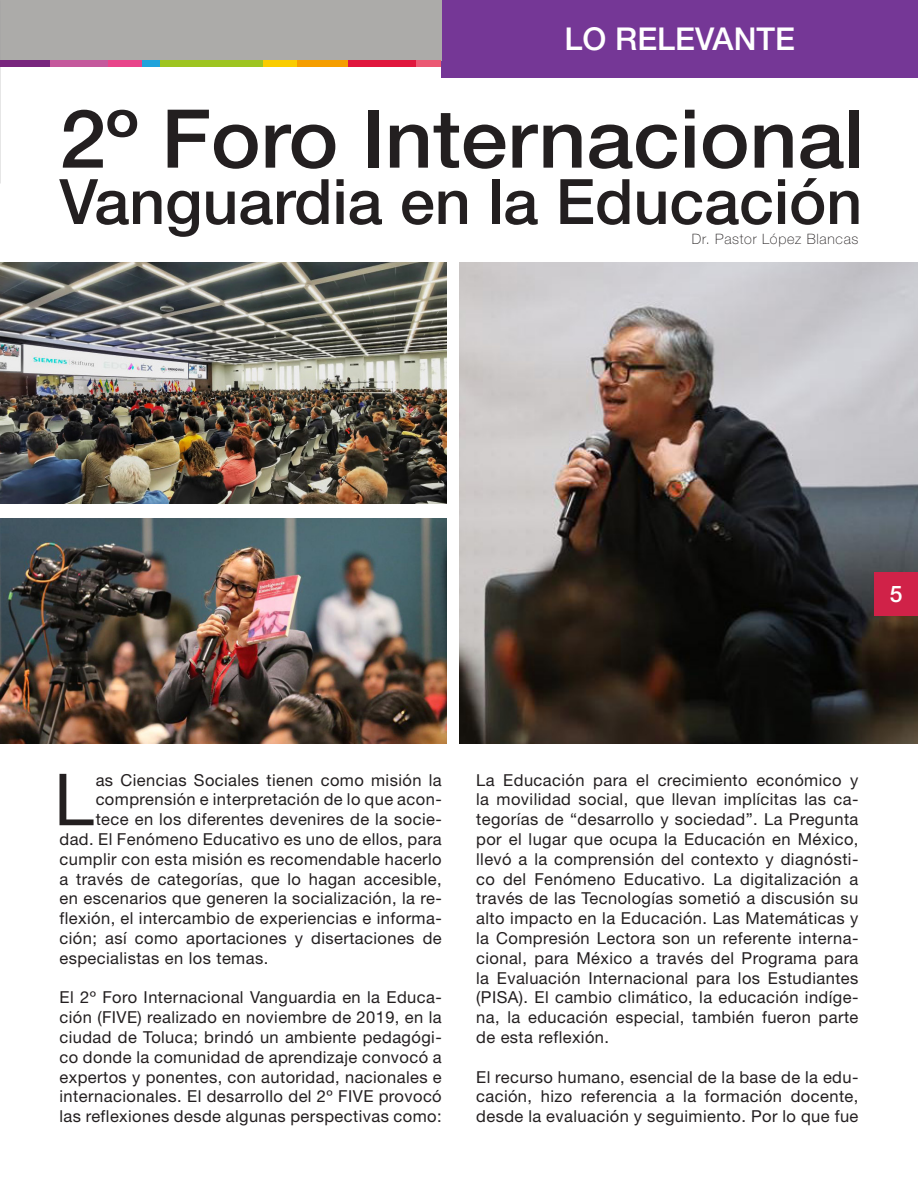
<style>
.page{position:relative;width:918px;height:1188px;background:#fff}
.page>*{position:absolute;margin:0;border:0;box-sizing:border-box;transform-origin:0 0}
.t1{font:500 81.15px "Helvetica Neue LT Std";color:#231f20}
.t2{font:72px "Helvetica Neue LT Std";color:#231f20}
.t3{font:500 62.7px "Helvetica Neue LT Std";color:#231f20}
.t4{font:500 31.5px "Helvetica Neue LT Std";color:#fff}
.t5{font:500 22.8px "Helvetica Neue LT Std";color:#fff}
.t6{font:16.5px/19.8px "Helvetica Neue LT Std";letter-spacing:.025em;color:#231f20;text-align:justify}
.t7{font:100 14.25px "Helvetica Neue LT Std";letter-spacing:.05em;color:#231f20}
</style>
<div class="page">
<div style="left:441px;top:0;width:477px;height:77px;background:#753796"></div>
<div style="left:0;top:0;width:441px;height:61px;background:#acaba9"></div>
<img style="left:459px;top:263px;width:459px;height:480px">
<img style="left:0;top:263px;width:447px;height:240px">
<img style="left:0;top:518px;width:447px;height:225px">
<div style="left:0;top:60px;width:50px;height:7px;background:#78267d"></div>
<div style="left:50px;top:60px;width:58px;height:7px;background:#c4599c"></div>
<div style="left:296px;top:60px;width:52px;height:7px;background:#f59e00"></div>
<div style="left:348px;top:60px;width:68px;height:7px;background:#e0173d"></div>
<div style="left:416px;top:60px;width:25px;height:7px;background:#eb5973"></div>
<div style="left:159px;top:60px;width:104px;height:7px;background:#9ec421"></div>
<div style="left:263px;top:60px;width:34px;height:7px;background:#facc00"></div>
<div style="left:129px;top:60px;width:31px;height:7px;background:#21a3db"></div>
<div style="left:108px;top:60px;width:34px;height:7px;background:#e8458a"></div>
<div style="left:874px;top:572px;width:44px;height:44px;background:#d02248"></div>
<p class="t4" style="left:564px;top:20px;width:232px">LO RELEVANTE</p>
<p class="t1" style="left:60px;top:90px;width:806px">2º Foro Internacional</p>
<p class="t3" style="left:60px;top:164px;width:804px">Vanguardia en la Educación</p>
<p class="t7" style="left:692px;top:230px;width:168px">Dr. Pastor López Blancas</p>
<p class="t5" style="left:890px;top:580px;width:14px">5</p>
<p class="t2" style="left:54px;top:757px;width:42px">L</p>
<p class="t6" style="left:96px;top:770px;width:348px">as Ciencias Sociales tienen como misión la</p>
<p class="t6" style="left:96px;top:789px;width:348px">comprensión e interpretación de lo que acon-</p>
<p class="t6" style="left:96px;top:809px;width:348px">tece en los diferentes devenires de la socie-</p>
<p class="t6" style="left:60px;top:829px;width:384px">dad. El Fenómeno Educativo es uno de ellos, para</p>
<p class="t6" style="left:60px;top:849px;width:384px">cumplir con esta misión es recomendable hacerlo</p>
<p class="t6" style="left:60px;top:869px;width:384px">a través de categorías, que lo hagan accesible,</p>
<p class="t6" style="left:60px;top:888px;width:384px">en escenarios que generen la socialización, la re-</p>
<p class="t6" style="left:60px;top:908px;width:384px">flexión, el intercambio de experiencias e informa-</p>
<p class="t6" style="left:60px;top:928px;width:384px">ción; así como aportaciones y disertaciones de</p>
<p class="t6" style="left:60px;top:948px;width:210px">especialistas en los temas.</p>
<p class="t6" style="left:60px;top:987px;width:384px">El 2º Foro Internacional Vanguardia en la Educa&shy;ción (FIVE) realizado en noviembre de 2019, en la ciudad de Toluca; brindó un ambiente pedagógi&shy;co donde la comunidad de aprendizaje convocó a expertos y ponentes, con autoridad, nacionales e internacionales. El desarrollo del 2º FIVE provocó las reflexiones desde algunas perspectivas como:</p>
<p class="t6" style="left:476px;top:770px;width:384px">La Educación para el crecimiento económico y la movilidad social, que llevan implícitas las ca&shy;tegorías de “desarrollo y sociedad”. La Pregunta por el lugar que ocupa la Educación en México, llevó a la comprensión del contexto y diagnósti&shy;co del Fenómeno Educativo. La digitalización a través de las Tecnologías sometió a discusión su alto impacto en la Educación. Las Matemáticas y la Compresión Lectora son un referente interna&shy;cional, para México a través del Programa para la Evaluación Internacional para los Estudiantes (PISA). El cambio climático, la educación indíge&shy;na, la educación especial, también fueron parte de esta reflexión.</p>
<p class="t6" style="left:476px;top:1067px;width:384px">El recurso humano, esencial de la base de la edu&shy;cación, hizo referencia a la formación docente, desde la evaluación y seguimiento. Por lo que fue</p>
</div>
